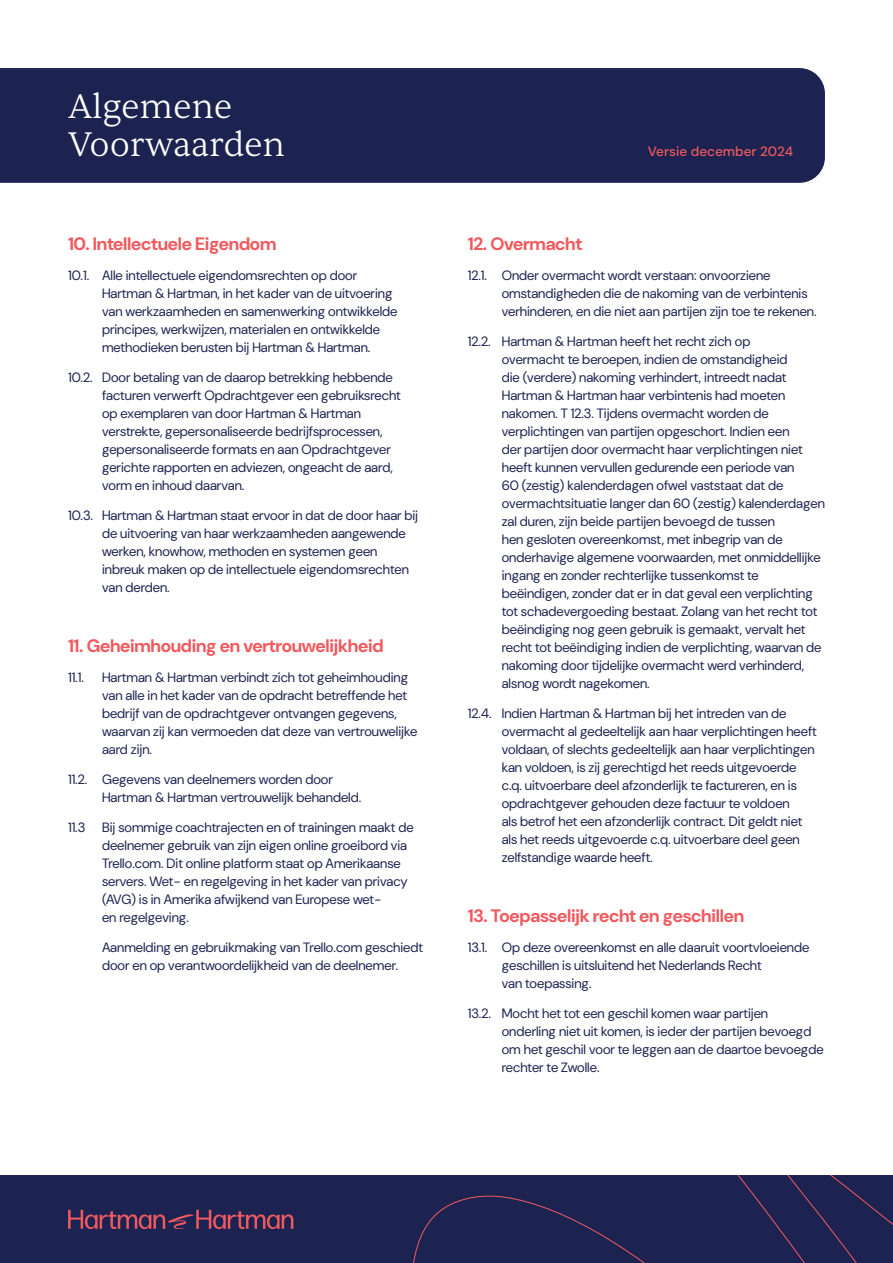
<style>
.page{position:relative;width:893px;height:1263px;background:#fff}
.page>*{position:absolute;margin:0;border:0;box-sizing:border-box;transform-origin:0 0}
.H1_-_Grote_koppen{font:300 34.5px/37.5px "Sentient";color:#fff}
.Alineakoppen{font:700 18px "DM Sans 36 pt";letter-spacing:-.015em;color:#f05a5f}
.Paragrafen{font:13.5px/18px "DM Sans 36 pt";color:#1d2351}
.t1{font:500 13.5px "DM Sans";color:#f05a5f}
</style>
<div class="page">
<div style="left:0;top:1176px;width:893px;height:87px;background:#1d2351"></div>
<svg style="left:413px;top:1176px;width:480px;height:87px"></svg>
<svg style="left:68px;top:1210px;width:225px;height:19px"></svg>
<div style="left:0;top:68px;width:825px;height:115px;background:#1d2351"></div>
<p class="H1_-_Grote_koppen" style="left:68px;top:88px;width:219px">Algemene<br>Voorwaarden</p>
<p class="Alineakoppen" style="left:68px;top:232px;width:210px">10. Intellectuele Eigendom</p>
<p class="Paragrafen" style="left:102px;top:266px;width:297px;text-indent:-34px">10.1. Alle intellectuele eigendomsrechten op door Hartman &amp; Hartman, in het kader van de uitvoering van werkzaamheden en samenwerking ontwikkelde principes, werkwijzen, materialen en ontwikkelde methodieken berusten bij Hartman &amp; Hartman.</p>
<p class="Paragrafen" style="left:102px;top:368px;width:300px;text-indent:-34px">10.2. Door betaling van de daarop betrekking hebbende facturen verwerft Opdrachtgever een gebruiksrecht op exemplaren van door Hartman &amp; Hartman verstrekte, gepersonaliseerde bedrijfsprocessen, gepersonaliseerde formats en aan Opdrachtgever gerichte rapporten en adviezen, ongeacht de aard, vorm en inhoud daarvan.</p>
<p class="Paragrafen" style="left:102px;top:506px;width:318px;text-indent:-34px">10.3. Hartman &amp; Hartman staat ervoor in dat de door haar bij de uitvoering van haar werkzaamheden aangewende werken, knowhow, methoden en systemen geen inbreuk maken op de intellectuele eigendomsrechten van derden.</p>
<p class="Alineakoppen" style="left:68px;top:634px;width:317px">11. Geheimhouding en vertrouwelijkheid</p>
<p class="Paragrafen" style="left:68px;top:668px;width:17px">11.1.</p>
<p class="Paragrafen" style="left:102px;top:668px;width:317px">Hartman &amp; Hartman verbindt zich tot geheimhouding van alle in het kader van de opdracht betreffende het bedrijf van de opdrachtgever ontvangen gegevens, waarvan zij kan vermoeden dat deze van vertrouwelijke aard zijn.</p>
<p class="Paragrafen" style="left:102px;top:770px;width:261px;text-indent:-34px">11.2. Gegevens van deelnemers worden door<br>Hartman &amp; Hartman vertrouwelijk behandeld.</p>
<p class="Paragrafen" style="left:102px;top:818px;width:313px;text-indent:-34px">11.3 Bij sommige coachtrajecten en of trainingen maakt de deelnemer gebruik van zijn eigen online groeibord via Trello.com. Dit online platform staat op Amerikaanse servers. Wet- en regelgeving in het kader van privacy (AVG) is in Amerika afwijkend van Europese wet-<br>en regelgeving.</p>
<p class="Paragrafen" style="left:102px;top:938px;width:323px">Aanmelding en gebruikmaking van Trello.com geschiedt door en op verantwoordelijkheid van de deelnemer.</p>
<p class="t1" style="left:648px;top:143px;width:147px">Versie december 2024</p>
<p class="Alineakoppen" style="left:468px;top:232px;width:116px">12. Overmacht</p>
<p class="Paragrafen" style="left:502px;top:266px;width:316px;text-indent:-34px">12.1. Onder overmacht wordt verstaan: onvoorziene omstandigheden die de nakoming van de verbintenis verhinderen, en die niet aan partijen zijn toe te rekenen.</p>
<p class="Paragrafen" style="left:502px;top:332px;width:325px;text-indent:-34px">12.2. Hartman &amp; Hartman heeft het recht zich op<br>overmacht te beroepen, indien de omstandigheid<br>die (verdere) nakoming verhindert, intreedt nadat Hartman &amp; Hartman haar verbintenis had moeten nakomen. T 12.3. Tijdens overmacht worden de verplichtingen van partijen opgeschort. Indien een<br>der partijen door overmacht haar verplichtingen niet heeft kunnen vervullen gedurende een periode van<br>60 (zestig) kalenderdagen ofwel vaststaat dat de overmachtsituatie langer dan 60 (zestig) kalenderdagen zal duren, zijn beide partijen bevoegd de tussen<br>hen gesloten overeenkomst, met inbegrip van de onderhavige algemene voorwaarden, met onmiddellijke ingang en zonder rechterlijke tussenkomst te beëindigen, zonder dat er in dat geval een verplichting tot schadevergoeding bestaat. Zolang van het recht tot beëindiging nog geen gebruik is gemaakt, vervalt het recht tot beëindiging indien de verplichting, waarvan de nakoming door tijdelijke overmacht werd verhinderd, alsnog wordt nagekomen.</p>
<p class="Paragrafen" style="left:502px;top:704px;width:317px;text-indent:-34px">12.4. Indien Hartman &amp; Hartman bij het intreden van de overmacht al gedeeltelijk aan haar verplichtingen heeft voldaan, of slechts gedeeltelijk aan haar verplichtingen kan voldoen, is zij gerechtigd het reeds uitgevoerde c.q. uitvoerbare deel afzonderlijk te factureren, en is opdrachtgever gehouden deze factuur te voldoen<br>als betrof het een afzonderlijk contract. Dit geldt niet als het reeds uitgevoerde c.q. uitvoerbare deel geen zelfstandige waarde heeft.</p>
<p class="Alineakoppen" style="left:468px;top:904px;width:278px">13. Toepasselijk recht en geschillen</p>
<p class="Paragrafen" style="left:502px;top:938px;width:309px;text-indent:-34px">13.1. Op deze overeenkomst en alle daaruit voortvloeiende geschillen is uitsluitend het Nederlands Recht<br>van toepassing.</p>
<p class="Paragrafen" style="left:502px;top:1004px;width:323px;text-indent:-34px">13.2. Mocht het tot een geschil komen waar partijen onderling niet uit komen, is ieder der partijen bevoegd om het geschil voor te leggen aan de daartoe bevoegde rechter te Zwolle.</p>
</div>
